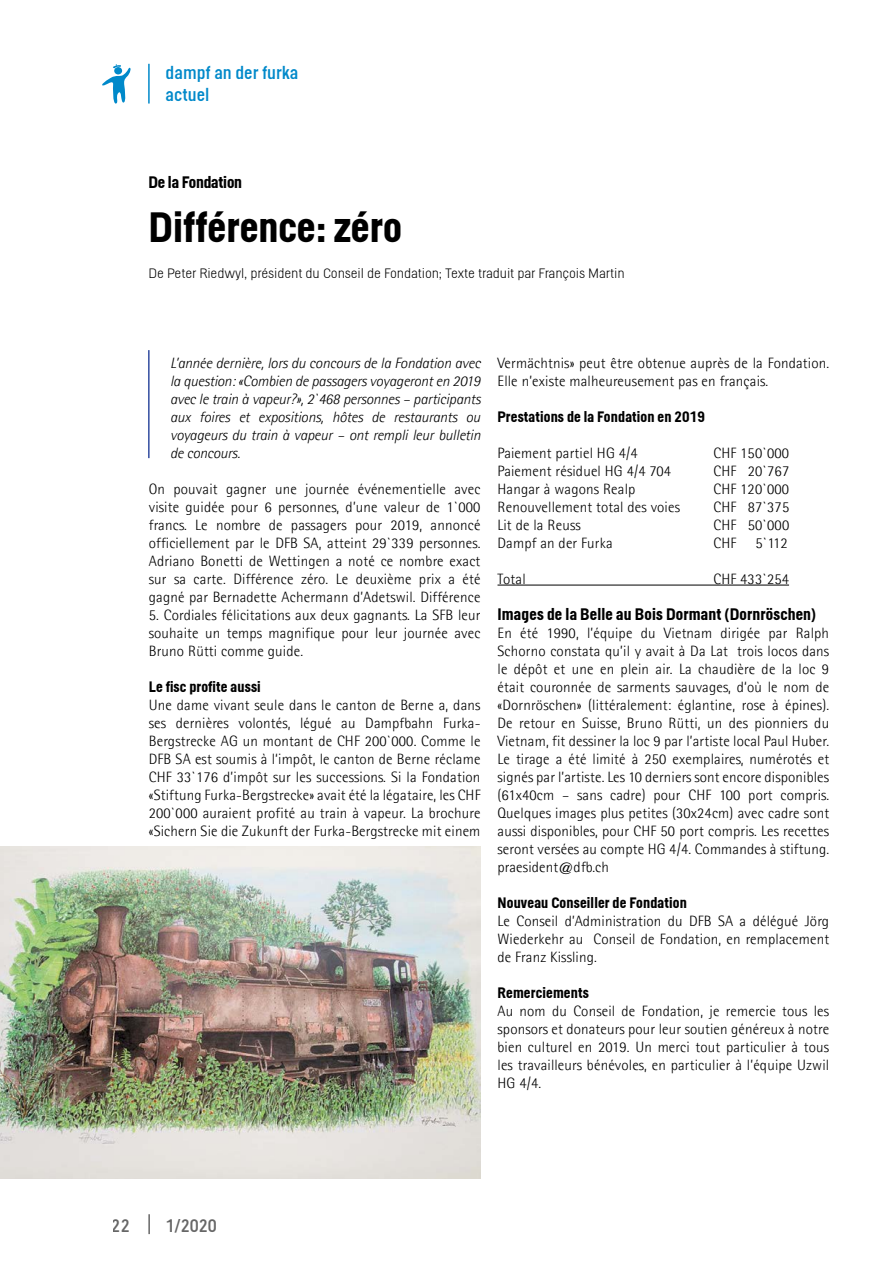
<style>
.page{position:relative;width:893px;height:1263px;background:#fff}
.page>*{position:absolute;margin:0;border:0;box-sizing:border-box;transform-origin:0 0}
.t1{font:700 42px "Helsinki";color:#000}
.t2{font:18px/21.6px "Helsinki";color:#0089ca}
.t3{font:18px "Helsinki";color:#000}
.t4{font:700 16.5px "Helsinki";letter-spacing:.01em;color:#000}
.t5{font:700 16.5px "Helsinki";letter-spacing:-.01em;color:#000}
.t6{font:300 15px/18px "Agfa Rotis Semisans";letter-spacing:.01em;color:#000;text-align:justify}
.t7{font:italic 300 15px/18px "Agfa Rotis Semisans";letter-spacing:-.01em;color:#000;text-align:justify}
.t8{font:700 15px "Helsinki";letter-spacing:.01em;color:#000}
.t9{font:300 13.5px "Helsinki";letter-spacing:-.01em;color:#000}
</style>
<div class="page">
<hr style="left:148px;top:1214px;width:2px;height:20px;background:#000">
<hr style="left:148px;top:64px;width:2px;height:40px;background:#0089ca">
<svg style="left:102px;top:64px;width:29px;height:40px"></svg>
<hr style="left:497px;top:585px;width:292px;height:1px;background:#000">
<img style="left:0;top:846px;width:480px;height:332px">
<hr style="left:148px;top:350px;width:2px;height:108px;background:#324da0">
<p class="t2" style="left:166px;top:61px;width:134px">dampf an der furka actuel</p>
<p class="t5" style="left:148px;top:172px;width:95px">De la Fondation</p>
<h1 class="t1" style="left:148px;top:202px;width:255px">Différence: zéro</h1>
<p class="t9" style="left:148px;top:265px;width:478px">De Peter Riedwyl, président du Conseil de Fondation; Texte traduit par François Martin</p>
<p class="t7" style="left:170px;top:354px;width:312px">L’année dernière, lors du concours de la Fondation avec la question: «Combien de passagers voyageront en 2019 avec le train à vapeur?», 2`468 personnes – participants aux foires et expositions, hôtes de restaurants ou voyageurs du train à vapeur – ont rempli leur bulletin de concours.</p>
<p class="t6" style="left:149px;top:480px;width:333px">On pouvait gagner une journée événementielle avec visite guidée pour 6 personnes, d’une valeur de 1`000 francs. Le nombre de passagers pour 2019, annoncé officiellement par le DFB SA, atteint 29`339 personnes.<br>Adriano Bonetti de Wettingen a noté ce nombre exact sur sa carte. Différence zéro. Le deuxième prix a été gagné par Bernadette Achermann d’Adetswil. Différence</p>
<p class="t6" style="left:149px;top:606px;width:333px">5. Cordiales félicitations aux deux gagnants. La SFB leur souhaite un temps magnifique pour leur journée avec Bruno Rütti comme guide.</p>
<p class="t8" style="left:149px;top:678px;width:113px">Le fisc profite aussi</p>
<p class="t6" style="left:149px;top:696px;width:333px">Une dame vivant seule dans le canton de Berne a, dans ses dernières volontés, légué au Dampfbahn Furka-Bergstrecke AG un montant de CHF 200`000. Comme le DFB SA est soumis à l‘impôt, le canton de Berne réclame CHF 33`176 d’impôt sur les successions. Si la Fondation «Stiftung Furka-Bergstrecke» avait été la légataire, les CHF 200`000 auraient profité au train à vapeur. La brochure «Sichern Sie die Zukunft der Furka-Bergstrecke mit einem</p>
<p class="t6" style="left:497px;top:354px;width:333px">Vermächtnis» peut être obtenue auprès de la Fondation.<br>Elle n’existe malheureusement pas en français.</p>
<p class="t8" style="left:497px;top:408px;width:209px">Prestations de la Fondation en 2019</p>
<p class="t6" style="left:497px;top:444px;width:142px">Paiement partiel HG 4/4</p>
<p class="t6" style="left:713px;top:444px;width:77px">CHF 150`000</p>
<p class="t6" style="left:497px;top:462px;width:175px">Paiement résiduel HG 4/4 704</p>
<p class="t6" style="left:713px;top:462px;width:77px">CHF 20`767</p>
<p class="t6" style="left:497px;top:480px;width:139px">Hangar à wagons Realp</p>
<p class="t6" style="left:713px;top:480px;width:77px">CHF 120`000</p>
<p class="t6" style="left:497px;top:498px;width:184px">Renouvellement total des voies</p>
<p class="t6" style="left:713px;top:498px;width:77px">CHF 87`375</p>
<p class="t6" style="left:497px;top:516px;width:85px">Lit de la Reuss</p>
<p class="t6" style="left:713px;top:516px;width:77px">CHF 50`000</p>
<p class="t6" style="left:497px;top:534px;width:117px">Dampf an der Furka</p>
<p class="t6" style="left:713px;top:534px;width:24px">CHF</p>
<p class="t6" style="left:755px;top:534px;width:34px">5`112</p>
<p class="t6" style="left:497px;top:570px;width:30px">Total</p>
<p class="t6" style="left:713px;top:570px;width:77px">CHF 433`254</p>
<p class="t4" style="left:497px;top:604px;width:320px">Images de la Belle au Bois Dormant (Dornröschen)</p>
<p class="t6" style="left:497px;top:624px;width:333px">En été 1990, l’équipe du Vietnam dirigée par Ralph Schorno constata qu’il y avait à Da Lat trois locos dans le dépôt et une en plein air. La chaudière de la loc 9 était couronnée de sarments sauvages, d‘où le nom de «Dornröschen» (littéralement: églantine, rose à épines).<br>De retour en Suisse, Bruno Rütti, un des pionniers du Vietnam, fit dessiner la loc 9 par l’artiste local Paul Huber.<br>Le tirage a été limité à 250 exemplaires, numérotés et signés par l’artiste. Les 10 derniers sont encore disponibles (61x40cm – sans cadre) pour CHF 100 port compris.<br>Quelques images plus petites (30x24cm) avec cadre sont aussi disponibles, pour CHF 50 port compris. Les recettes seront versées au compte HG 4/4. Commandes à stiftung. praesident@dfb.ch</p>
<p class="t8" style="left:497px;top:894px;width:191px">Nouveau Conseiller de Fondation</p>
<p class="t6" style="left:497px;top:912px;width:333px">Le Conseil d’Administration du DFB SA a délégué Jörg Wiederkehr au Conseil de Fondation, en remplacement de Franz Kissling.</p>
<p class="t8" style="left:497px;top:984px;width:93px">Remerciements</p>
<p class="t6" style="left:497px;top:1002px;width:333px">Au nom du Conseil de Fondation, je remercie tous les sponsors et donateurs pour leur soutien généreux à notre bien culturel en 2019. Un merci tout particulier à tous les travailleurs bénévoles, en particulier à l’équipe Uzwil HG 4/4.</p>
<p class="t3" style="left:112px;top:1215px;width:19px">22</p>
<p class="t3" style="left:165px;top:1215px;width:53px">1/2020</p>
</div>
